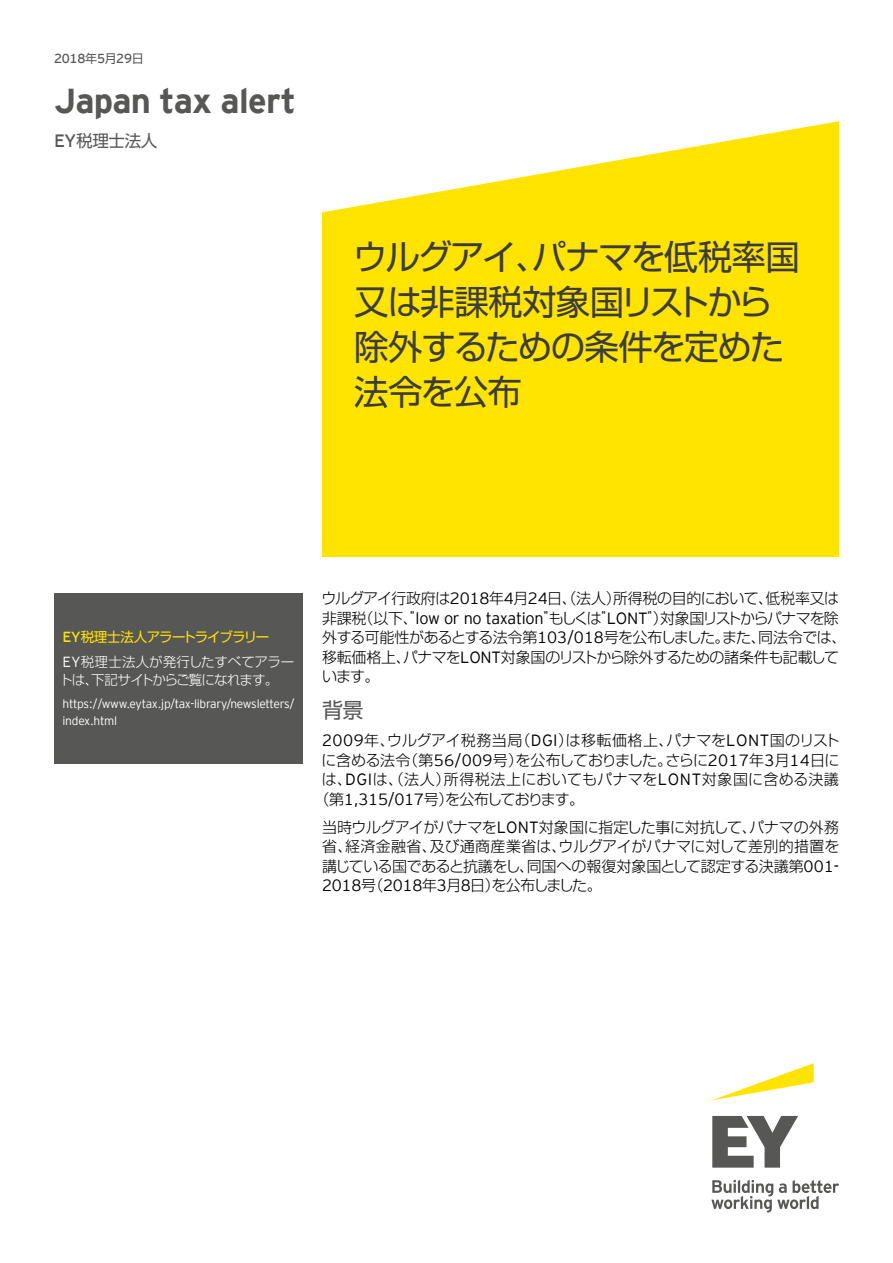
<style>
.page{position:relative;width:893px;height:1263px;background:#fff}
.page>*{position:absolute;margin:0;border:0;box-sizing:border-box;transform-origin:0 0}
.t1{font:34.5px/45px "Shin Go Pro";letter-spacing:-.045em;color:#3c3c3b}
.t2{font:700 34.5px "EY Interstate";letter-spacing:-.02em;color:#575756}
.t3{font:21px "Shin Go Pro";color:#575756}
.t4{font:16.5px "Shin Go Pro";letter-spacing:-.02em;color:#575756}
.t5{font:300 15px/19.5px "Shin Go Pro";letter-spacing:-.025em;color:#000}
.t6{font:300 15px "Shin Go Pro";letter-spacing:.01em;color:#000}
.t7{font:300 15px "Shin Go Pro";letter-spacing:.025em;color:#000}
.t8{font:300 15px "Shin Go Pro";letter-spacing:-.09em;color:#000}
.t9{font:300 13.5px/24.8px "Shin Go Pro";color:#fff}
.t10{font:300 13.5px "Shin Go Pro";letter-spacing:-.075em;color:#fff}
.t11{font:13.05px "EY Interstate";letter-spacing:-.02em;color:#575756}
.t12{font:300 12px/16.5px "EY Interstate";letter-spacing:-.02em;color:#fff}
.s1{font-family:"Shin Go Pro";font-size:12px}
.s2{font-family:"EY Interstate";font-size:17.85px}
.s3{font-family:"EY Interstate";font-weight:400;font-size:14.7px;color:#ffe400}
.s4{font-weight:400;color:#ffe400}
.s5{font-family:"EY Interstate";font-size:14.7px}
.s6{font-family:"EY Interstate";font-size:16.2px}
</style>
<div class="page">
<svg style="left:713px;top:1063px;width:101px;height:37px"></svg>
<svg style="left:711px;top:1116px;width:128px;height:96px"></svg>
<svg style="left:322px;top:121px;width:517px;height:436px;background:#ffe61a"></svg>
<div style="left:54px;top:593px;width:249px;height:170px;background:#575756"></div>
<p class="t11" style="left:54px;top:49px;width:91px">2018<span class="s1">年</span>5<span class="s1">月</span>29<span class="s1">日</span></p>
<h1 class="t2" style="left:54px;top:76px;width:243px">Japan tax alert</h1>
<p class="t4" style="left:54px;top:127px;width:105px"><span class="s2">EY</span>税理士法人</p>
<h1 class="t1" style="left:353px;top:230px;width:448px">ウルグアイ、パナマを低税率国又は非課税対象国リストから除外するための条件を定めた法令を公布</h1>
<p class="t9" style="left:63px;top:623px;width:233px"><span class="s3">EY</span><span class="s4">税理士法人アラートライブラリー<br></span><span class="s5">EY</span>税理士法人が発行したすべてアラー</p>
<p class="t10" style="left:59px;top:669px;width:220px">トは、下記サイトからご覧になれます。</p>
<p class="t12" style="left:63px;top:695px;width:233px">https://www.eytax.jp/tax-library/newsletters/ index.html</p>
<p class="t5" style="left:321px;top:587px;width:527px">ウルグアイ行政府は<span class="s6">2018</span>年<span class="s6">4</span>月<span class="s6">24</span>日、（法人）所得税の目的において、低税率又は非課税（以下、”<span class="s6">low or no taxation</span>”もしくは”<span class="s6">LONT</span>”）対象国リストからパナマを除外する可能性があるとする法令第<span class="s6">103/018</span>号を公布しました。また、同法令では、移転価格上、パナマを<span class="s6">LONT</span>対象国のリストから除外するための諸条件も記載しています。</p>
<h2 class="t3" style="left:322px;top:693px;width:43px">背景</h2>
<p class="t6" style="left:322px;top:728px;width:519px"><span class="s6">2009</span>年、ウルグアイ税務当局（<span class="s6">DGI</span>）は移転価格上、パナマを<span class="s6">LONT</span>国のリスト</p>
<p class="t5" style="left:321px;top:748px;width:519px">に含める法令（第<span class="s6">56/009</span>号）を公布しておりました。さらに<span class="s6">2017</span>年<span class="s6">3</span>月<span class="s6">14</span>日に</p>
<p class="t7" style="left:322px;top:767px;width:519px">は、<span class="s6">DGI</span>は、（法人）所得税法上においてもパナマを<span class="s6">LONT</span>対象国に含める決議</p>
<p class="t8" style="left:315px;top:787px;width:271px">（第<span class="s6">1,315/017</span>号）を公布しております。</p>
<p class="t5" style="left:322px;top:815px;width:519px;text-align:justify">当時ウルグアイがパナマを<span class="s6">LONT</span>対象国に指定した事に対抗して、パナマの外務省、経済金融省、及び通商産業省は、ウルグアイがパナマに対して差別的措置を講じている国であると抗議をし、同国への報復対象国として認定する決議第<span class="s6">001- 2018</span>号（<span class="s6">2018</span>年<span class="s6">3</span>月<span class="s6">8</span>日）を公布しました。</p>
</div>
